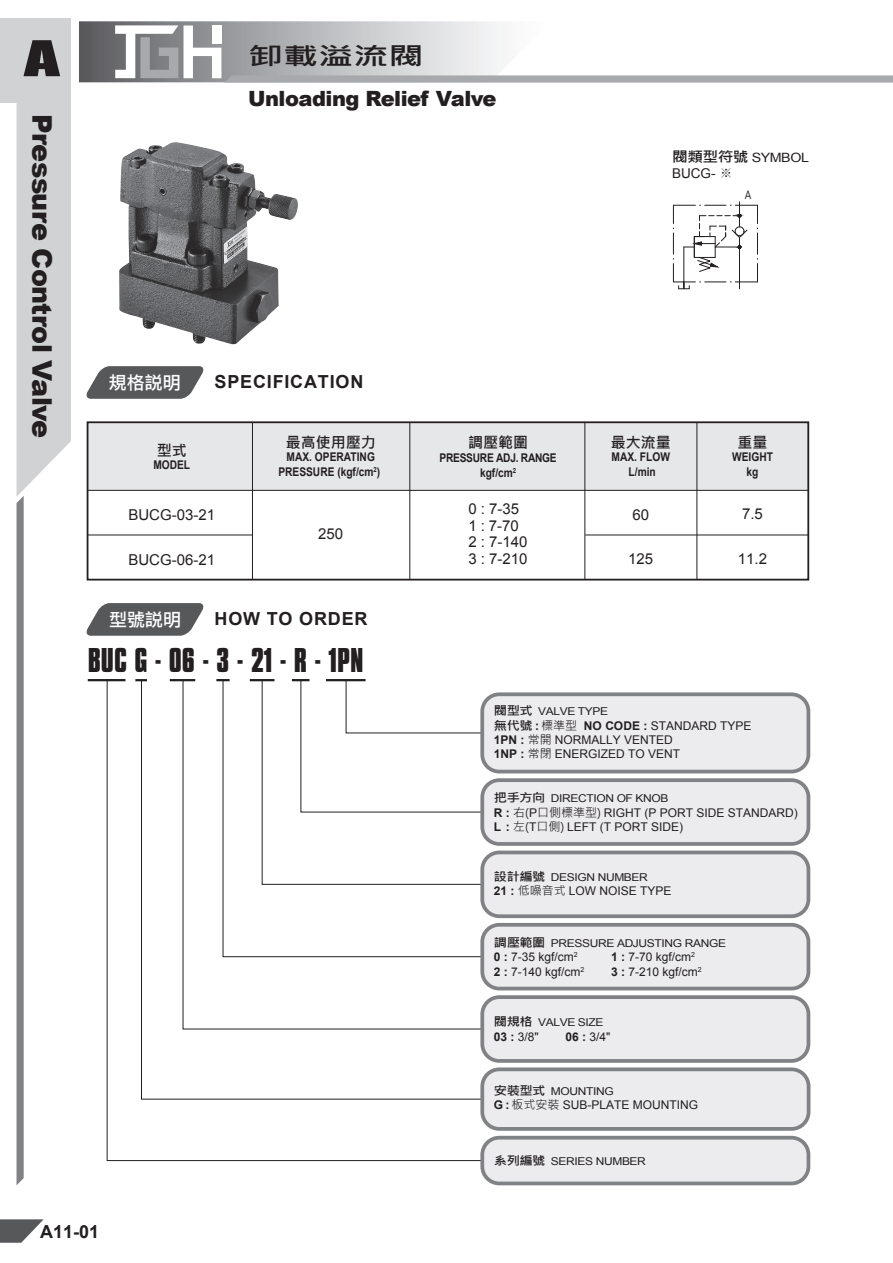
<style>
.page{position:relative;width:893px;height:1263px;background:#fff}
.page>*{position:absolute;margin:0;border:0;box-sizing:border-box;transform-origin:0 0}
.t1{font:54px "Compacta Bold Plain";color:#231f20;scale:2 1}
.t2{font:36px "Compacta Bold Plain";color:#231f20;scale:.95 1}
.t3{font:900 27px "Arial";letter-spacing:-.025em;color:#231f20}
.t4{font:700 24.3px "Microsoft Jheng Hei";color:#231f20;scale:1.44 1}
.t5{font:900 21px "Arial";letter-spacing:-.025em;color:#231f20}
.t6{font:700 18px "Arial";letter-spacing:.045em;color:#231f20}
.t7{font:18px "DF Li Hei Md WIN BF";color:#fff}
.t8{font:15px/16.5px "Arial";color:#231f20}
.t9{font:700 15px "Microsoft Jheng Hei";color:#231f20}
.t10{font:13.5px "Arial";color:#231f20}
.t11{font:12.9px "Arial";letter-spacing:-.03em;color:#231f20;scale:1.11 1}
.t12{font:12px/14.4px "Arial";color:#231f20}
.t13{font:700 12px/14.4px "Arial";color:#231f20;text-align:center;scale:.85 1}
.t14{font:700 12px/14.4px "Arial";letter-spacing:-.025em;color:#231f20;text-align:center;scale:.85 1}
.t15{font:11.25px "Microsoft Jheng Hei";color:#231f20;scale:.85 1}
.t16{font:10.8px "Arial";letter-spacing:-.03em;color:#231f20;scale:1.11 1}
.s1{font-family:"Microsoft Jheng Hei";font-weight:700;font-size:14.25px}
.s2{font-family:"Adobe Ming Std";font-weight:300}
.s3{font-family:"Microsoft Jheng Hei";font-weight:700;font-size:12px}
.s4{font-family:"Microsoft Jheng Hei";font-weight:700}
.s5{font-weight:700}
.s6{font-family:"Microsoft Jheng Hei"}
</style>
<div class="page">
<svg style="left:0;top:1219px;width:44px;height:24px"></svg>
<svg style="left:17px;top:18px;width:54px;height:1167px"></svg>
<div style="left:0;top:18px;width:68px;height:84px;background:#d1d2d4"></div>
<svg style="left:79px;top:21px;width:814px;height:62px"></svg>
<svg style="left:86px;top:603px;width:118px;height:33px;background:#6e6f70"></svg>
<svg style="left:86px;top:366px;width:118px;height:33px;background:#6e6f70"></svg>
<div style="left:88px;top:422px;width:720px;height:68px;background:#e6e7e9"></div>
<div style="left:87px;top:421px;width:722px;height:159px;border:2px solid #231f20"></div>
<hr style="left:88px;top:490px;width:720px;height:1px;background:#231f20">
<hr style="left:585px;top:535px;width:223px;height:1px;background:#231f20">
<hr style="left:88px;top:535px;width:164px;height:1px;background:#231f20">
<hr style="left:252px;top:422px;width:1px;height:158px;background:#231f20">
<hr style="left:410px;top:422px;width:1px;height:158px;background:#231f20">
<hr style="left:585px;top:422px;width:1px;height:158px;background:#231f20">
<hr style="left:697px;top:422px;width:1px;height:158px;background:#231f20">
<svg style="left:106px;top:680px;width:374px;height:481px"></svg>
<div style="left:482px;top:780px;width:326px;height:64px;background:#ececee;border-radius:17px"></div>
<div style="left:480px;top:778px;width:330px;height:68px;border:4px solid #808285;border-radius:17px"></div>
<div style="left:482px;top:694px;width:326px;height:78px;background:#ececee;border-radius:17px"></div>
<div style="left:480px;top:692px;width:330px;height:81px;border:4px solid #808285;border-radius:17px"></div>
<div style="left:482px;top:852px;width:326px;height:64px;background:#ececee;border-radius:17px"></div>
<div style="left:480px;top:850px;width:330px;height:68px;border:4px solid #808285;border-radius:17px"></div>
<div style="left:482px;top:925px;width:326px;height:63px;background:#ececee;border-radius:17px"></div>
<div style="left:480px;top:923px;width:330px;height:67px;border:4px solid #808285;border-radius:17px"></div>
<div style="left:482px;top:997px;width:326px;height:64px;background:#ececee;border-radius:17px"></div>
<div style="left:480px;top:995px;width:330px;height:68px;border:4px solid #808285;border-radius:17px"></div>
<div style="left:482px;top:1138px;width:326px;height:45px;background:#ececee;border-radius:17px"></div>
<div style="left:480px;top:1136px;width:330px;height:49px;border:4px solid #808285;border-radius:17px"></div>
<hr style="left:88px;top:679px;width:37px;height:2px;background:#231f20">
<svg style="left:141px;top:679px;width:344px;height:421px"></svg>
<div style="left:482px;top:1069px;width:327px;height:60px;background:#ececee;border-radius:17px"></div>
<div style="left:480px;top:1067px;width:330px;height:64px;border:4px solid #808285;border-radius:17px"></div>
<svg style="left:135px;top:679px;width:12px;height:2px"></svg>
<img style="left:119px;top:143px;width:179px;height:202px">
<svg style="left:673px;top:202px;width:85px;height:87px"></svg>
<h1 class="t1" style="left:22px;top:30px;width:21px">A</h1>
<h3 class="t4" style="left:248px;top:41px;width:123px">卸載溢流閥</h3>
<h3 class="t5" style="left:248px;top:83px;width:250px">Unloading Relief Valve</h3>
<h3 class="t3" style="left:62px;top:114px;width:326px;rotate:90deg">Pressure Control Valve</h3>
<h3 class="t7" style="left:109px;top:374px;width:73px">規格說明</h3>
<p class="t9" style="left:157px;top:441px;width:31px">型式</p>
<p class="t13" style="left:153px;top:457px;width:45px">MODEL</p>
<h3 class="t6" style="left:215px;top:369px;width:150px">SPECIFICATION</h3>
<p class="t9" style="left:286px;top:433px;width:91px">最高使用壓力</p>
<p class="t13" style="left:278px;top:450px;width:121px">MAX. OPERATING<br>PRESSURE (kgf/cm<sup>2</sup>)</p>
<p class="t9" style="left:468px;top:433px;width:61px">調壓範圍</p>
<p class="t14" style="left:439px;top:451px;width:139px">PRESSURE ADJ. RANGE kgf/cm<sup>2</sup></p>
<p class="t11" style="left:672px;top:149px;width:125px"><span class="s1">閥類型符號</span> SYMBOL</p>
<p class="t10" style="left:672px;top:164px;width:62px">BUCG- <span class="s2">※</span></p>
<p class="t15" style="left:745px;top:188px;width:9px">A</p>
<p class="t9" style="left:611px;top:433px;width:61px">最大流量</p>
<p class="t13" style="left:612px;top:450px;width:70px">MAX. FLOW<br>L/min</p>
<p class="t9" style="left:737px;top:433px;width:31px">重量</p>
<p class="t13" style="left:732px;top:450px;width:50px">WEIGHT kg</p>
<p class="t8" style="left:128px;top:506px;width:88px">BUCG-03-21</p>
<p class="t8" style="left:128px;top:551px;width:88px">BUCG-06-21</p>
<p class="t8" style="left:318px;top:526px;width:27px">250</p>
<h3 class="t7" style="left:109px;top:611px;width:73px">型號說明</h3>
<h3 class="t6" style="left:215px;top:606px;width:154px">HOW TO ORDER</h3>
<h2 class="t2" style="left:88px;top:641px;width:292px">BUC G - 06 - 3 - 21 - R - 1PN</h2>
<h3 class="t6" style="left:40px;top:1220px;width:61px">A11-01</h3>
<p class="t8" style="left:468px;top:501px;width:61px">0 : 7-35<br>1 : 7-70<br>2 : 7-140<br>3 : 7-210</p>
<p class="t8" style="left:632px;top:506px;width:18px">60</p>
<p class="t8" style="left:628px;top:551px;width:27px">125</p>
<p class="t8" style="left:742px;top:506px;width:22px">7.5</p>
<p class="t8" style="left:738px;top:551px;width:31px">11.2</p>
<p class="t16" style="left:494px;top:704px;width:105px"><span class="s3">閥型式</span> VALVE TYPE</p>
<p class="t12" style="left:494px;top:718px;width:259px"><span class="s4">無代號</span> <span class="s5">:</span> <span class="s6">標準型</span> <span class="s5">NO CODE :</span> STANDARD TYPE<br><span class="s5">1PN :</span> <span class="s6">常開</span> NORMALLY VENTED<br><span class="s5">1NP :</span> <span class="s6">常閉</span> ENERGIZED TO VENT</p>
<p class="t16" style="left:494px;top:791px;width:159px"><span class="s3">把手方向</span> DIRECTION OF KNOB</p>
<p class="t12" style="left:494px;top:805px;width:306px"><span class="s5">R :</span> <span class="s6">右(</span>P<span class="s6">口側標準型)</span> RIGHT (P PORT SIDE STANDARD)<br><span class="s5">L :</span> <span class="s6">左(</span>T<span class="s6">口側)</span> LEFT (T PORT SIDE)</p>
<p class="t16" style="left:494px;top:870px;width:140px"><span class="s3">設計編號</span> DESIGN NUMBER</p>
<p class="t12" style="left:494px;top:884px;width:179px"><span class="s5">21 :</span> <span class="s6">低噪音式</span> LOW NOISE TYPE</p>
<p class="t16" style="left:494px;top:936px;width:211px"><span class="s3">調壓範圍</span> PRESSURE ADJUSTING RANGE</p>
<p class="t12" style="left:494px;top:950px;width:85px"><span class="s5">0 :</span> 7-35 kgf/cm<sup>2</sup></p>
<p class="t12" style="left:611px;top:950px;width:85px"><span class="s5">1 :</span> 7-70 kgf/cm<sup>2</sup></p>
<p class="t12" style="left:494px;top:964px;width:92px"><span class="s5">2 :</span> 7-140 kgf/cm<sup>2</sup></p>
<p class="t12" style="left:611px;top:964px;width:92px"><span class="s5">3 :</span> 7-210 kgf/cm<sup>2</sup></p>
<p class="t16" style="left:494px;top:1015px;width:100px"><span class="s3">閥規格</span> VALVE SIZE</p>
<p class="t12" style="left:494px;top:1029px;width:46px"><span class="s5">03 :</span> 3/8"</p>
<p class="t12" style="left:565px;top:1029px;width:46px"><span class="s5">06 :</span> 3/4"</p>
<p class="t16" style="left:494px;top:1084px;width:109px"><span class="s3">安裝型式</span> MOUNTING</p>
<p class="t12" style="left:494px;top:1098px;width:206px"><span class="s5">G :</span> <span class="s6">板式安裝</span> SUB-PLATE MOUNTING</p>
<p class="t16" style="left:494px;top:1154px;width:138px"><span class="s3">系列編號</span> SERIES NUMBER</p>
</div>
